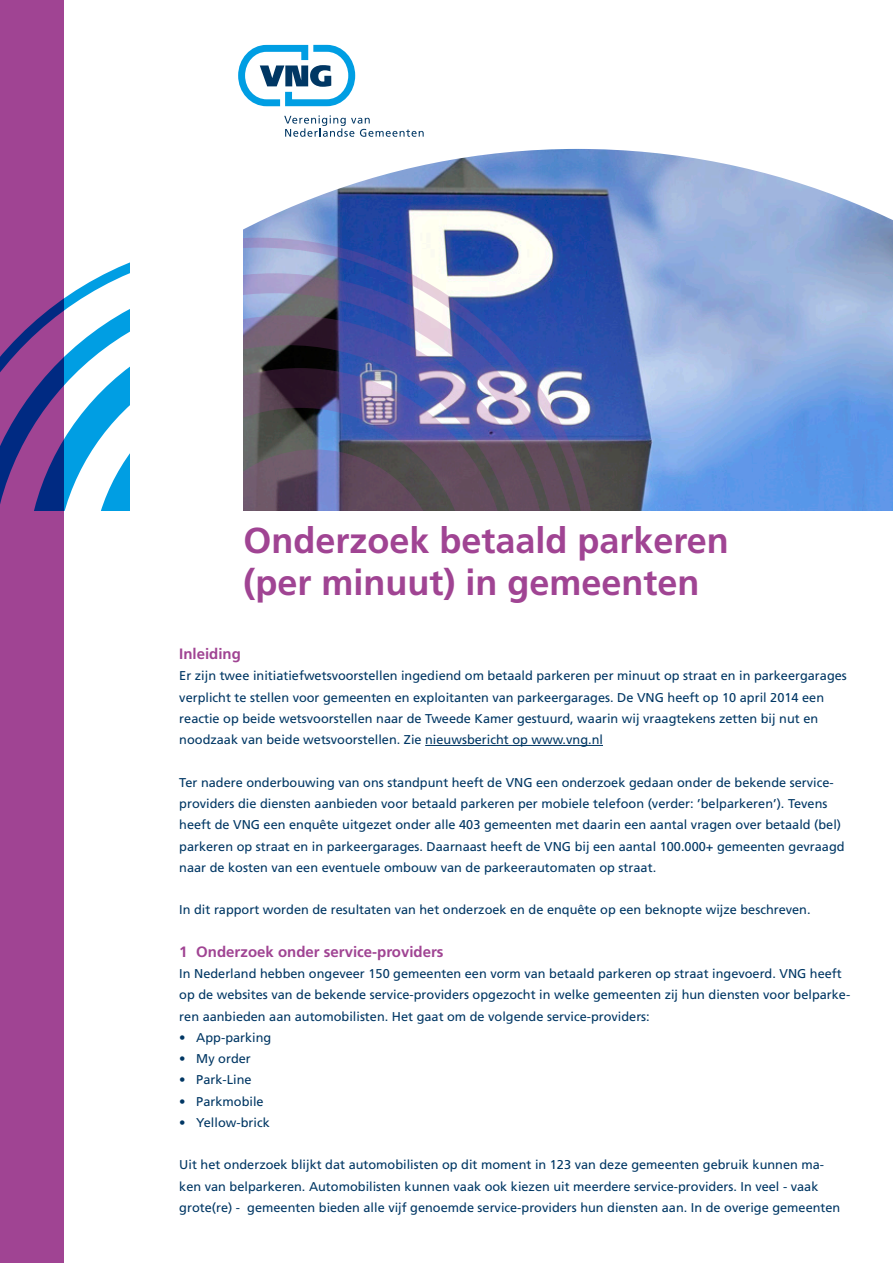
<style>
.page{position:relative;width:893px;height:1263px;background:#fff}
.page>*{position:absolute;margin:0;border:0;box-sizing:border-box;transform-origin:0 0}
._001_Hoofdstukkop{font:700 36px/42.5px "Frutiger LT Std";color:#a04493}
._003_Tussenkop_1___1{font:700 15px "Frutiger LT Std";color:#a04493}
._004_Broodtekst___8{font:12.75px/21.3px "Frutiger LT Std";color:#003764}
</style>
<div class="page">
<div style="left:0;top:0;width:64px;height:1263px;background:#a04493"></div>
<svg style="left:0;top:262px;width:130px;height:248px"></svg>
<hr style="left:425px;top:745px;width:178px;height:1px;background:#003764">
<img style="left:597px;top:353px;width:296px;height:157px">
<svg style="left:243px;top:353px;width:354px;height:157px;background:#5f5c80"></svg>
<svg style="left:243px;top:148px;width:650px;height:205px"></svg>
<svg style="left:238px;top:44px;width:186px;height:93px"></svg>
<p class="_001_Hoofdstukkop" style="left:243px;top:519px;width:487px">Onderzoek betaald parkeren (per minuut) in gemeenten</p>
<p class="_003_Tussenkop_1___1" style="left:179px;top:645px;width:63px">Inleiding</p>
<p class="_004_Broodtekst___8" style="left:179px;top:665px;width:669px">Er zijn twee initiatiefwetsvoorstellen ingediend om betaald parkeren per minuut op straat en in parkeergarages verplicht te stellen voor gemeenten en exploitanten van parkeergarages. De VNG heeft op 10 april 2014 een reactie op beide wetsvoorstellen naar de Tweede Kamer gestuurd, waarin wij vraagtekens zetten bij nut en noodzaak van beide wetsvoorstellen. Zie nieuwsbericht op www.vng.nl</p>
<p class="_004_Broodtekst___8" style="left:179px;top:772px;width:667px">Ter nadere onderbouwing van ons standpunt heeft de VNG een onderzoek gedaan onder de bekende service&shy;providers die diensten aanbieden voor betaald parkeren per mobiele telefoon (verder: ’belparkeren’). Tevens heeft de VNG een enquête uitgezet onder alle 403 gemeenten met daarin een aantal vragen over betaald (bel) parkeren op straat en in parkeergarages. Daarnaast heeft de VNG bij een aantal 100.000+ gemeenten gevraagd naar de kosten van een eventuele ombouw van de parkeerautomaten op straat.</p>
<p class="_004_Broodtekst___8" style="left:179px;top:899px;width:633px">In dit rapport worden de resultaten van het onderzoek en de enquête op een beknopte wijze beschreven.</p>
<p class="_003_Tussenkop_1___1" style="left:179px;top:943px;width:266px">1 Onderzoek onder service-providers</p>
<p class="_004_Broodtekst___8" style="left:179px;top:963px;width:672px">In Nederland hebben ongeveer 150 gemeenten een vorm van betaald parkeren op straat ingevoerd. VNG heeft op de websites van de bekende service-providers opgezocht in welke gemeenten zij hun diensten voor belparke&shy;ren aanbieden aan automobilisten. Het gaat om de volgende service-providers:</p>
<p class="_004_Broodtekst___8" style="left:179px;top:1027px;width:94px">• App-parking</p>
<p class="_004_Broodtekst___8" style="left:179px;top:1048px;width:73px">• My order</p>
<p class="_004_Broodtekst___8" style="left:179px;top:1069px;width:74px">• Park-Line</p>
<p class="_004_Broodtekst___8" style="left:179px;top:1090px;width:86px">• Parkmobile</p>
<p class="_004_Broodtekst___8" style="left:179px;top:1112px;width:92px">• Yellow-brick</p>
<p class="_004_Broodtekst___8" style="left:179px;top:1154px;width:663px">Uit het onderzoek blijkt dat automobilisten op dit moment in 123 van deze gemeenten gebruik kunnen ma&shy;ken van belparkeren. Automobilisten kunnen vaak ook kiezen uit meerdere service-providers. In veel - vaak grote(re) - gemeenten bieden alle vijf genoemde service-providers hun diensten aan. In de overige gemeenten</p>
</div>
